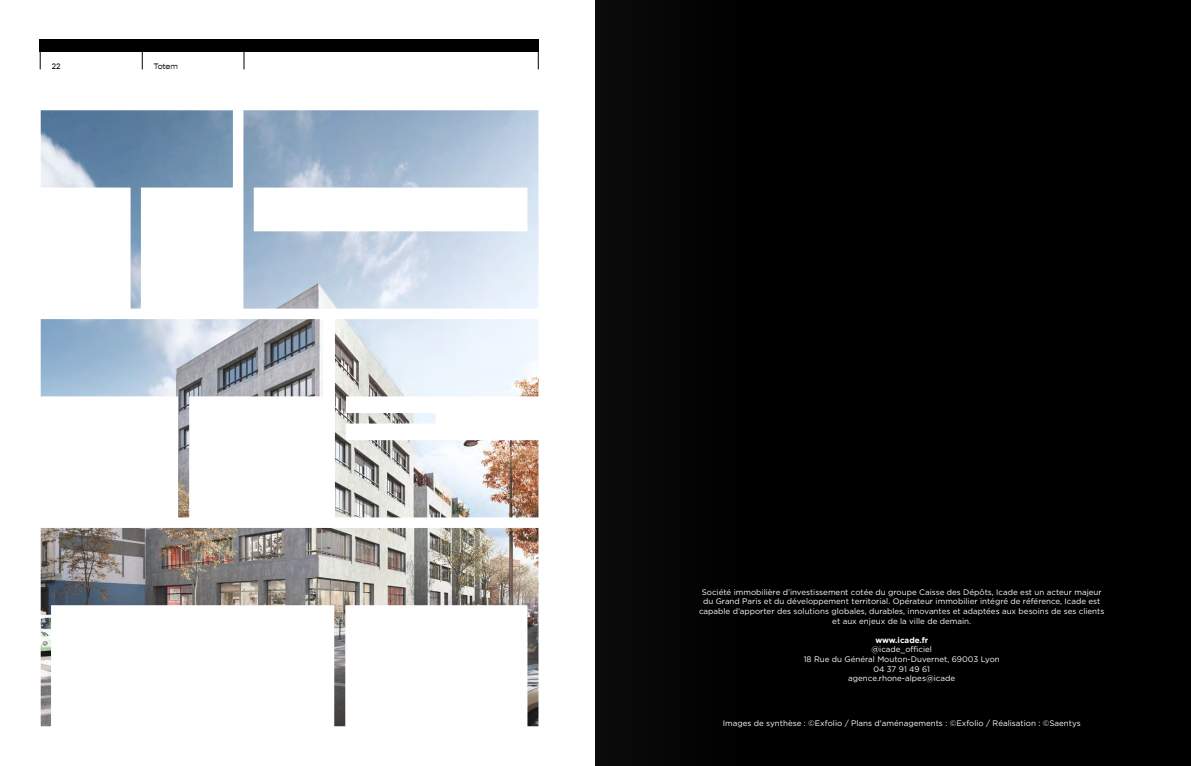
<style>
.page{position:relative;width:1191px;height:766px;background:#fff}
.page>*{position:absolute;margin:0;border:0;box-sizing:border-box;transform-origin:0 0}
.t1{font:8px/9.6px "Gotham";color:#fff;text-align:center}
.t2{font:700 8px "Gotham";color:#fff}
.t3{font:8px "Gopher";letter-spacing:-.03em;color:#000}
</style>
<div class="page">
<div style="left:40px;top:40px;width:499px;height:12px;background:#000"></div>
<svg style="left:40px;top:52px;width:1px;height:17px"></svg>
<svg style="left:538px;top:52px;width:1px;height:17px"></svg>
<svg style="left:243px;top:52px;width:1px;height:17px"></svg>
<svg style="left:142px;top:52px;width:1px;height:17px"></svg>
<img style="left:41px;top:110px;width:192px;height:198px">
<img style="left:335px;top:319px;width:203px;height:198px">
<img style="left:243px;top:110px;width:295px;height:198px">
<img style="left:41px;top:319px;width:282px;height:198px">
<img style="left:41px;top:528px;width:497px;height:198px">
<div style="left:595px;top:0;width:596px;height:765px;background:#000"></div>
<div style="left:595px;top:0;width:147px;height:765px;background:#060606"></div>
<p class="t3" style="left:52px;top:62px;width:10px">22</p>
<p class="t3" style="left:154px;top:62px;width:26px">Totem</p>
<p class="t1" style="left:699px;top:586px;width:407px">Société immobilière d’investissement cotée du groupe Caisse des Dépôts, Icade est un acteur majeur du Grand Paris et du développement territorial. Opérateur immobilier intégré de référence, Icade est capable d’apporter des solutions globales, durables, innovantes et adaptées aux besoins de ses clients et aux enjeux de la ville de demain.</p>
<p class="t2" style="left:875px;top:634px;width:54px">www.icade.fr</p>
<p class="t1" style="left:803px;top:644px;width:198px">@icade_officiel<br>18 Rue du Général Mouton-Duvernet, 69003 Lyon<br>04 37 91 49 61<br>agence.rhone-alpes@icade</p>
<p class="t1" style="left:723px;top:718px;width:359px">Images de synthèse : ©Exfolio / Plans d'aménagements : ©Exfolio / Réalisation : ©Saentys</p>
</div>
